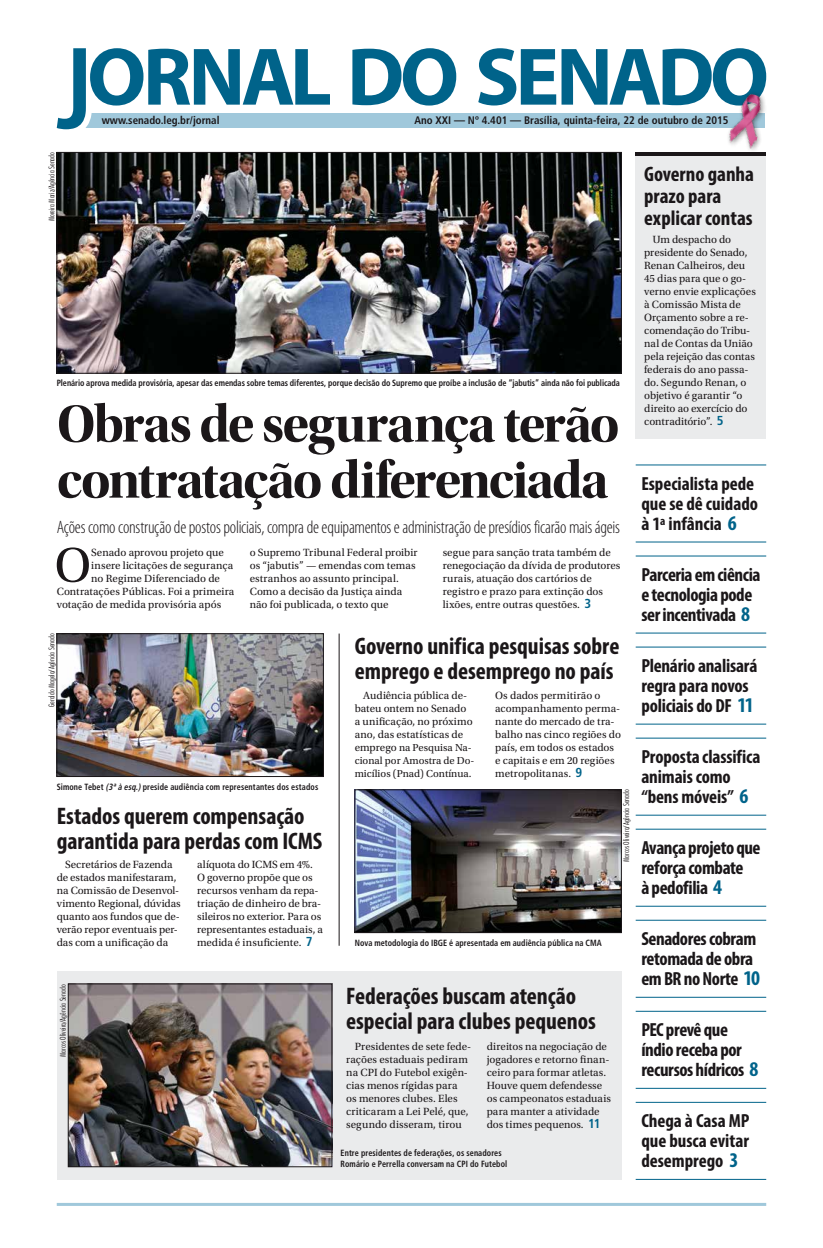
<style>
.page{position:relative;width:823px;height:1248px;background:#fff}
.page>*{position:absolute;margin:0;border:0;box-sizing:border-box;transform-origin:0 0}
.t1{font:54px/56px "Utopia Std Bold Disp";letter-spacing:-.03em;color:#1b1719}
.t2{font:50.8px "Utopia Std";color:#1b1719}
.t3{font:700 condensed 24px/25px "Myriad Pro";letter-spacing:-.005em;color:#1b1719}
.t4{font:700 condensed 21px/22px "Myriad Pro";color:#1b1719}
.t5{font:700 condensed 19px/20px "Myriad Pro";letter-spacing:-.015em;color:#1b1719}
.t6{font:300 condensed 18px "Myriad Pro";letter-spacing:-.015em;color:#1b1719}
.t7{font:11px/13px "Utopia Std";color:#1b1719}
.t8{font:700 condensed 10.9px "Frutiger";color:#1b1719}
.t9{font:10.6px/13px "Utopia Std";color:#1b1719}
.t10{font:700 condensed 9px/11px "Frutiger";letter-spacing:.005em;color:#1b1719;scale:.9 1}
.t11{font:300 condensed 8px "Futura BT";color:#1b1719}
.s1{font-family:"Frutiger";font-weight:700;font-stretch:condensed;font-size:13px;color:#00638a}
.s2{font-style:italic}
.s3{font-size:11px}
.s4{font-size:21px;color:#00638a}
</style>
<div class="page">
<hr style="left:57px;top:1202px;width:708px;height:3px;background:#a0c8db">
<div style="left:635px;top:152px;width:130px;height:286px;background:#eaebec"></div>
<div style="left:57px;top:971px;width:564px;height:208px;background:#eaebec"></div>
<img style="left:59px;top:635px;width:262px;height:139px">
<div style="left:57px;top:633px;width:266px;height:143px;border:1px solid #1b1719"></div>
<img style="left:356px;top:791px;width:263px;height:139px">
<div style="left:354px;top:789px;width:267px;height:143px;border:1px solid #1b1719"></div>
<img style="left:70px;top:985px;width:260px;height:179px">
<div style="left:68px;top:983px;width:264px;height:183px;border:1px solid #1b1719"></div>
<img style="left:59px;top:154px;width:560px;height:217px">
<div style="left:57px;top:152px;width:564px;height:221px;border:1px solid #1b1719"></div>
<div style="left:75px;top:113px;width:689px;height:14px;background:#a0c8db"></div>
<svg style="left:57px;top:48px;width:273px;height:82px"></svg>
<svg style="left:352px;top:48px;width:104px;height:57px"></svg>
<svg style="left:478px;top:48px;width:287px;height:57px"></svg>
<div style="left:725px;top:90px;width:41px;height:64px;background:#1b1719;opacity:.5"></div>
<img style="left:727px;top:91px;width:39px;height:58px">
<hr style="left:635px;top:555px;width:130px;height:1px;background:#00638a">
<hr style="left:635px;top:632px;width:130px;height:1px;background:#00638a">
<hr style="left:635px;top:737px;width:130px;height:1px;background:#00638a">
<hr style="left:635px;top:814px;width:130px;height:1px;background:#00638a">
<hr style="left:635px;top:464px;width:130px;height:1px;background:#00638a">
<hr style="left:635px;top:541px;width:130px;height:1px;background:#00638a">
<hr style="left:635px;top:646px;width:130px;height:1px;background:#00638a">
<hr style="left:635px;top:723px;width:130px;height:1px;background:#00638a">
<hr style="left:635px;top:152px;width:130px;height:3px;background:#1b1719">
<hr style="left:635px;top:919px;width:130px;height:1px;background:#00638a">
<hr style="left:635px;top:996px;width:130px;height:1px;background:#00638a">
<hr style="left:635px;top:1101px;width:130px;height:1px;background:#00638a">
<hr style="left:635px;top:1178px;width:130px;height:1px;background:#00638a">
<hr style="left:635px;top:828px;width:130px;height:1px;background:#00638a">
<hr style="left:635px;top:905px;width:130px;height:1px;background:#00638a">
<hr style="left:635px;top:1010px;width:130px;height:1px;background:#00638a">
<hr style="left:635px;top:1087px;width:130px;height:1px;background:#00638a">
<hr style="left:338px;top:633px;width:1px;height:312px;background:#1b1719">
<p class="t11" style="left:47px;top:221px;width:70px;rotate:-90deg">Moreira Mariz/Agência Senado</p>
<p class="t8" style="left:102px;top:114px;width:119px">www.senado.leg.br/jornal</p>
<p class="t8" style="left:414px;top:114px;width:315px">Ano XXI — Nº 4.401 — Brasília, quinta-feira, 22 de outubro de 2015</p>
<h3 class="t4" style="left:643px;top:163px;width:111px">Governo ganha prazo para explicar contas</h3>
<p class="t10" style="left:57px;top:378px;width:627px">Plenário aprova medida provisória, apesar das emendas sobre temas diferentes, porque decisão do Supremo que proíbe a inclusão de “jabutis” ainda não foi publicada</p>
<h1 class="t1" style="left:57px;top:396px;width:564px">Obras de segurança terão contratação diferenciada</h1>
<h3 class="t6" style="left:57px;top:516px;width:564px">Ações como construção de postos policiais, compra de equipamentos e administração de presídios ficarão mais ágeis</h3>
<h2 class="t2" style="left:54px;top:537px;width:38px">O</h2>
<p class="t7" style="left:91px;top:545px;width:134px">Senado aprovou projeto que</p>
<p class="t7" style="left:249px;top:545px;width:169px">o Supremo Tribunal Federal proibir os “jabutis” — emendas com temas estranhos ao assunto principal.<br>Como a decisão da Justiça ainda não foi publicada, o texto que</p>
<p class="t7" style="left:442px;top:545px;width:179px">segue para sanção trata também de renegociação da dívida de produtores rurais, atuação dos cartórios de registro e prazo para extinção dos lixões, entre outras questões. <span class="s1">3</span></p>
<p class="t7" style="left:91px;top:558px;width:143px">insere licitações de segurança</p>
<p class="t7" style="left:91px;top:571px;width:130px">no Regime Diferenciado de</p>
<p class="t7" style="left:57px;top:584px;width:179px">Contratações Públicas. Foi a primeira</p>
<p class="t7" style="left:57px;top:597px;width:166px">votação de medida provisória após</p>
<p class="t11" style="left:47px;top:706px;width:75px;rotate:-90deg">Geraldo Magela/Agência Senado</p>
<p class="t10" style="left:57px;top:781px;width:292px">Simone Tebet <span class="s2">(3ªà esq.)</span>preside audiência com representantes dos estados</p>
<h3 class="t3" style="left:57px;top:802px;width:267px">Estados querem compensação garantida para perdas com ICMS</h3>
<p class="t7" style="left:57px;top:857px;width:125px;text-indent:9px">Secretários de Fazenda de estados manifestaram, na Comissão de Desenvol&shy;vimento Regional, dúvidas quanto aos fundos que de&shy;verão repor eventuais per&shy;das com a unificação da</p>
<p class="t7" style="left:197px;top:857px;width:127px">alíquota do ICMS em 4%.<br>O governo propõe que os recursos venham da repa&shy;triação de dinheiro de bra&shy;sileiros no exterior. Para os representantes estaduais, a medida é insuficiente. <span class="s1">7</span></p>
<p class="t11" style="left:58px;top:1056px;width:74px;rotate:-90deg">Marcos Oliveira/Agência Senado</p>
<h3 class="t3" style="left:354px;top:633px;width:266px">Governo unifica pesquisas sobre emprego e desemprego no país</h3>
<p class="t7" style="left:354px;top:688px;width:119px;text-indent:9px">Audiência pública de&shy;bateu ontem no Senado a unificação, no próximo ano, das estatísticas de</p>
<p class="t9" style="left:354px;top:740px;width:121px"><span class="s3">emprego</span> na Pesquisa Na&shy;cional por Amostra de Do&shy;micílios (Pnad) Contínua<span class="s3">.</span></p>
<p class="t7" style="left:495px;top:688px;width:127px">Os dados permitirão o acompanhamento perma&shy;nante do mercado de tra&shy;balho nas cinco regiões do país, em todos os estados e capitais e em 20 regiões metropolitanas. <span class="s1">9</span></p>
<p class="t11" style="left:621px;top:861px;width:74px;rotate:-90deg">Marcos Oliveira/Agência Senado</p>
<p class="t10" style="left:354px;top:937px;width:276px">Nova metodologia do IBGE é apresentada em audiência pública na CMA</p>
<h3 class="t3" style="left:346px;top:983px;width:251px">Federações buscam atenção especial para clubes pequenos</h3>
<p class="t7" style="left:346px;top:1039px;width:126px;text-indent:9px">Presidentes de sete fede&shy;rações estaduais pediram na CPI do Futebol exigên&shy;cias menos rígidas para<br>os menores clubes. Eles criticaram a Lei Pelé, que, segundo disseram, tirou</p>
<p class="t7" style="left:486px;top:1039px;width:126px">direitos na negociação de jogadores e retorno finan&shy;ceiro para formar atletas.<br>Houve quem defendesse os campeonatos estaduais para manter a atividade dos times pequenos. <span class="s1">11</span></p>
<p class="t10" style="left:340px;top:1147px;width:186px">Entre presidentes de federações, os senadores<br>Romário e Perrella conversam na CPI do Futebol</p>
<p class="t7" style="left:643px;top:233px;width:113px;text-indent:9px">Um despacho do presidente do Senado,<br>Renan Calheiros, deu<br>45 dias para que o go&shy;verno envie explicações à Comissão Mista de<br>Orçamento sobre a re&shy;comendação do Tribu&shy;nal de Contas da União pela rejeição das contas federais do ano passa&shy;do. Segundo Renan, o objetivo é garantir “o direito ao exercício do contraditório”. <span class="s1">5</span></p>
<h3 class="t5" style="left:641px;top:473px;width:118px">Especialista pede que se dê cuidado à 1ª infância <span class="s4">6</span></h3>
<h3 class="t5" style="left:641px;top:564px;width:121px">Parceria em ciência e tecnologia pode ser incentivada <span class="s4">8</span></h3>
<h3 class="t5" style="left:641px;top:655px;width:117px">Plenário analisará regra para novos policiais do DF <span class="s4">11</span></h3>
<h3 class="t5" style="left:641px;top:746px;width:121px">Proposta classifica animais como “bens móveis” <span class="s4">6</span></h3>
<h3 class="t5" style="left:641px;top:837px;width:121px">Avança projeto que reforça combate<br>à pedofilia <span class="s4">4</span></h3>
<h3 class="t5" style="left:641px;top:928px;width:120px">Senadores cobram retomada de obra em BR no Norte <span class="s4">10</span></h3>
<h3 class="t5" style="left:641px;top:1019px;width:118px">PEC prevê que índio receba por recursos hídricos <span class="s4">8</span></h3>
<h3 class="t5" style="left:641px;top:1110px;width:109px;text-align:justify">Chega à Casa MP que busca evitar desemprego <span class="s4">3</span></h3>
</div>
